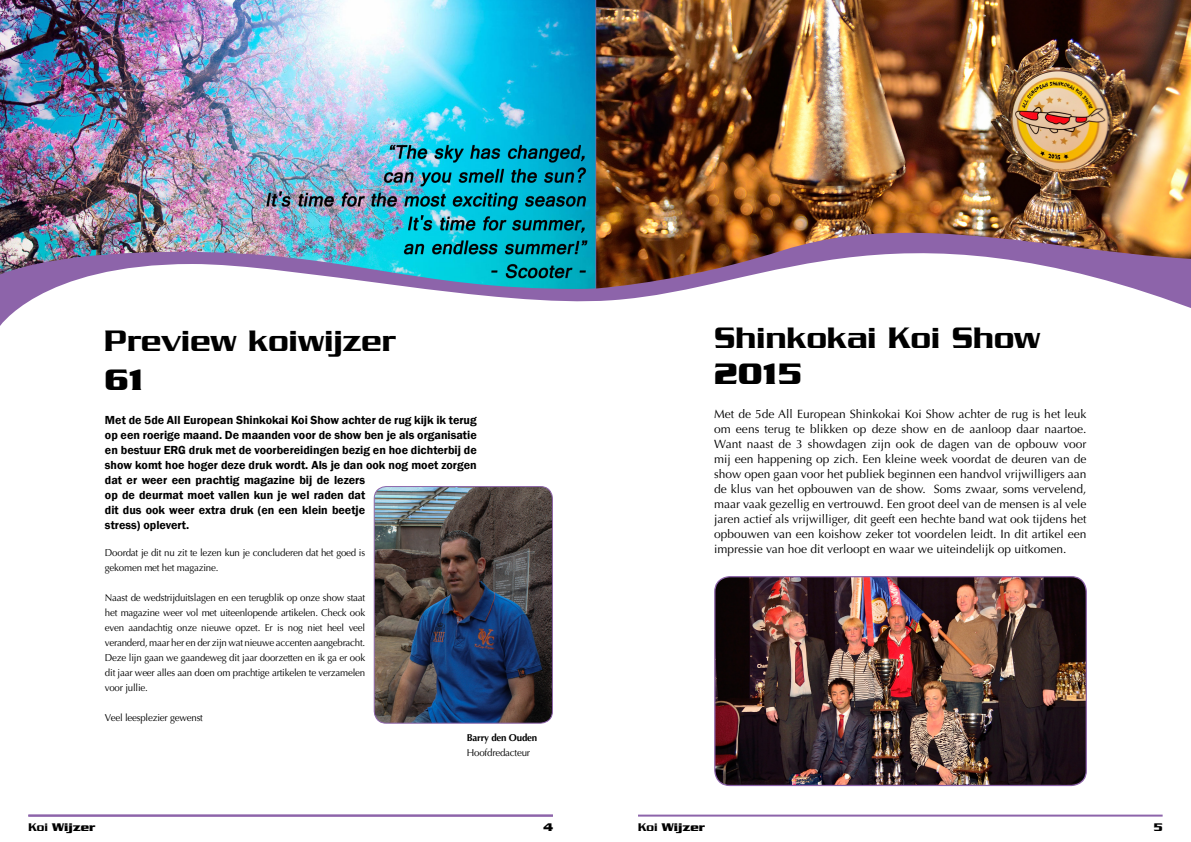
<style>
.page{position:relative;width:1191px;height:842px;background:#fff}
.page>*{position:absolute;margin:0;border:0;box-sizing:border-box;transform-origin:0 0}
.t1{font:500 32px/38.4px "Serpentine";color:#000}
.t2{font:12px/15px "Optima";color:#000;text-align:justify}
.t3{font:600 12px/15px "Franklin Gothic";color:#000}
.t4{font:700 12px "Serpentine";color:#000}
.t5{font:10px/15px "Optima";letter-spacing:-.02em;color:#000}
.t6{font:700 10px "Optima";letter-spacing:-.02em;color:#000}
.s1{font-weight:700}
.s2{font-weight:500}
</style>
<div class="page">
<hr style="left:638px;top:815px;width:524px;height:2px;background:#8d64aa">
<hr style="left:28px;top:815px;width:525px;height:2px;background:#8d64aa">
<svg style="left:0;top:289px;width:1191px;height:37px"></svg>
<img style="left:374px;top:486px;width:177px;height:236px">
<div style="left:374px;top:486px;width:179px;height:238px;border:1px solid #8d64aa;border-radius:12px"></div>
<img style="left:715px;top:577px;width:371px;height:208px">
<div style="left:714px;top:576px;width:373px;height:210px;border:1px solid #8d64aa;border-radius:15px"></div>
<img style="left:0;top:0;width:1191px;height:289px">
<p class="t1" style="left:104px;top:321px;width:293px">Preview koiwijzer<br><span class="s1">61</span></p>
<p class="t3" style="left:105px;top:412px;width:373px">Met de 5de All European Shinkokai Koi Show achter de rug kijk ik terug op een roerige maand. De maanden voor de show ben je als organisatie en bestuur ERG druk met de voorbereidingen bezig en hoe dichterbij de show komt hoe hoger deze druk wordt. Als je dan ook nog moet zorgen dat er weer een prachtig magazine bij de lezers<br>op de deurmat moet vallen kun je wel raden dat<br>dit dus ook weer extra druk (en een klein beetje<br>stress) oplevert.</p>
<p class="t5" style="left:105px;top:545px;width:262px">Doordat je dit nu zit te lezen kun je concluderen dat het goed is gekomen met het magazine.</p>
<p class="t5" style="left:105px;top:590px;width:262px;text-align:justify">Naast de wedstrijduitslagen en een terugblik op onze show staat het magazine weer vol met uiteenlopende artikelen. Check ook even aandachtig onze nieuwe opzet. Er is nog niet heel veel veranderd, maar her en der zijn wat nieuwe accenten aangebracht.<br>Deze lijn gaan we gaandeweg dit jaar doorzetten en ik ga er ook dit jaar weer alles aan doen om prachtige artikelen te verzamelen voor jullie.</p>
<p class="t5" style="left:105px;top:710px;width:99px">Veel leesplezier gewenst</p>
<p class="t6" style="left:467px;top:732px;width:72px">Barry den Ouden</p>
<p class="t5" style="left:467px;top:745px;width:65px">Hoofdredacteur</p>
<p class="t1" style="left:714px;top:320px;width:327px;line-height:36px">Shinkokai Koi Show<br><span class="s1">2015</span></p>
<p class="t2" style="left:714px;top:406px;width:374px">Met de 5de All European Shinkokai Koi Show achter de rug is het leuk om eens terug te blikken op deze show en de aanloop daar naartoe.<br>Want naast de 3 showdagen zijn ook de dagen van de opbouw voor mij een happening op zich. Een kleine week voordat de deuren van de show open gaan voor het publiek beginnen een handvol vrijwilligers aan de klus van het opbouwen van de show. Soms zwaar, soms vervelend, maar vaak gezellig en vertrouwd. Een groot deel van de mensen is al vele jaren actief als vrijwilliger, dit geeft een hechte band wat ook tijdens het opbouwen van een koishow zeker tot voordelen leidt. In dit artikel een impressie van hoe dit verloopt en waar we uiteindelijk op uitkomen.</p>
<p class="t4" style="left:28px;top:820px;width:69px"><span class="s2">Koi</span> Wijzer</p>
<p class="t4" style="left:543px;top:820px;width:11px">4</p>
<p class="t4" style="left:638px;top:820px;width:69px"><span class="s2">Koi</span> Wijzer</p>
<p class="t4" style="left:1153px;top:820px;width:10px">5</p>
</div>
